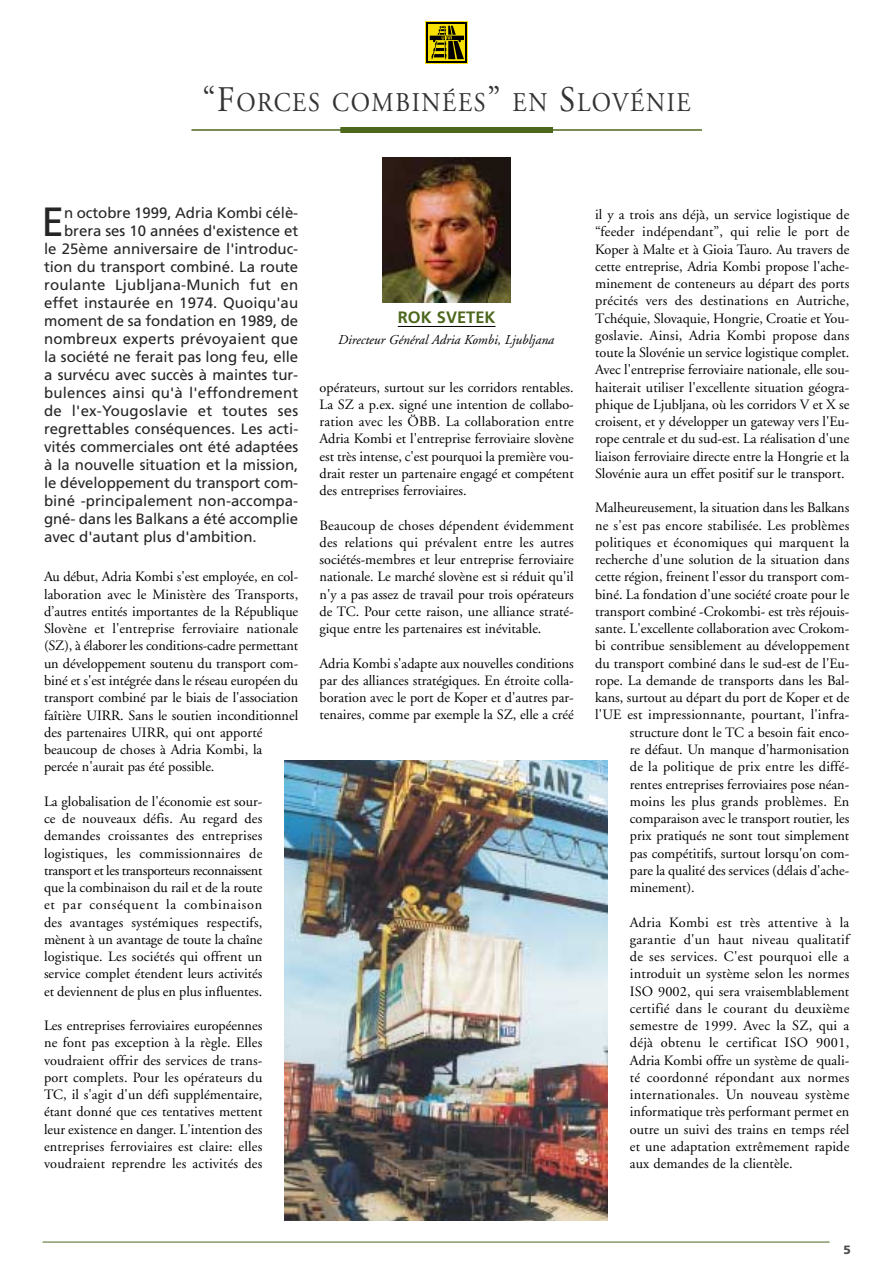
<style>
.page{position:relative;width:893px;height:1262px;background:#fff}
.page>*{position:absolute;margin:0;border:0;box-sizing:border-box;transform-origin:0 0}
.t1{font:40.8px "Frutiger";color:#262626}
.t2{font:27px "Adobe Garamond";letter-spacing:.065em;color:#333;scale:.9 1}
.t3{font:700 16.5px "Frutiger";color:#4d671d}
.t4{font:15px "Frutiger";letter-spacing:-.005em;color:#262626}
.t5{font:15px "Frutiger";letter-spacing:.015em;color:#262626}
.t6{font:14.25px/17.2px "Adobe Garamond";color:#000;text-align:justify}
.t7{font:italic 13.5px "Adobe Garamond";color:#000}
.t8{font:900 12px "Frutiger";color:#4d4d4d}
.s1{font-size:36px}
</style>
<div class="page">
<hr style="left:398px;top:326px;width:97px;height:1px;background:#000">
<div style="left:340px;top:127px;width:213px;height:6px;background:#4d671d"></div>
<hr style="left:191px;top:129px;width:511px;height:2px;background:#4d671d">
<hr style="left:43px;top:1241px;width:786px;height:1px;background:#4d671d">
<img style="left:383px;top:157px;width:127px;height:145px">
<div style="left:425px;top:21px;width:43px;height:43px;background:#f7e000"></div>
<div style="left:426px;top:22px;width:41px;height:41px;background:#000"></div>
<svg style="left:428px;top:24px;width:37px;height:37px"></svg>
<svg style="left:430px;top:26px;width:34px;height:33px"></svg>
<img style="left:285px;top:760px;width:322px;height:460px">
<h2 class="t2" style="left:202px;top:92px;width:544px"><span class="s1">“F</span>ORCES COMBINÉES<span class="s1">”</span> EN <span class="s1">S</span>LOVÉNIE</h2>
<h1 class="t1" style="left:42px;top:206px;width:24px">E</h1>
<p class="t4" style="left:64px;top:207px;width:236px">n octobre 1999, Adria Kombi célè-</p>
<p class="t4" style="left:64px;top:225px;width:236px">brera ses 10 années d'existence et</p>
<p class="t4" style="left:44px;top:243px;width:256px">le 25ème anniversaire de l'introduc-</p>
<p class="t4" style="left:44px;top:261px;width:256px">tion du transport combiné. La route</p>
<p class="t5" style="left:44px;top:279px;width:256px">roulante Ljubljana-Munich fut en</p>
<p class="t4" style="left:44px;top:297px;width:256px">effet instaurée en 1974. Quoiqu'au</p>
<p class="t4" style="left:44px;top:315px;width:256px">moment de sa fondation en 1989, de</p>
<p class="t4" style="left:44px;top:333px;width:256px">nombreux experts prévoyaient que</p>
<p class="t4" style="left:44px;top:351px;width:256px">la société ne ferait pas long feu, elle</p>
<p class="t4" style="left:44px;top:369px;width:256px">a survécu avec succès à maintes tur-</p>
<p class="t5" style="left:44px;top:387px;width:256px">bulences ainsi qu'à l'effondrement</p>
<p class="t5" style="left:44px;top:405px;width:256px">de l'ex-Yougoslavie et toutes ses</p>
<p class="t4" style="left:44px;top:423px;width:256px">regrettables conséquences. Les acti-</p>
<p class="t4" style="left:44px;top:441px;width:256px">vités commerciales ont été adaptées</p>
<p class="t4" style="left:44px;top:459px;width:256px">à la nouvelle situation et la mission,</p>
<p class="t4" style="left:44px;top:477px;width:256px">le développement du transport com-</p>
<p class="t4" style="left:44px;top:495px;width:256px">biné -principalement non-accompa-</p>
<p class="t4" style="left:44px;top:513px;width:256px">gné- dans les Balkans a été accomplie</p>
<p class="t4" style="left:44px;top:531px;width:214px">avec d'autant plus d'ambition.</p>
<p class="t6" style="left:44px;top:569px;width:256px;text-align:left">Au début, Adria Kombi s'est employée, en col&shy;laboration avec le Ministère des Transports, d’autres entités importantes de la République Slovène et l'entreprise ferroviaire nationale (SZ), à élaborer les conditions-cadre permettant un développement soutenu du transport com&shy;biné et s'est intégrée dans le réseau européen du transport combiné par le biais de l'association faîtière UIRR. Sans le soutien inconditionnel des partenaires UIRR, qui ont apporté beaucoup de choses à Adria Kombi, la percée n'aurait pas été possible.</p>
<p class="t6" style="left:44px;top:794px;width:220px">La globalisation de l'économie est sour&shy;ce de nouveaux défis. Au regard des demandes croissantes des entreprises logistiques, les commissionnaires de transport et les transporteurs reconnaissent que la combinaison du rail et de la route et par conséquent la combinaison des avantages systémiques respectifs, mènent à un avantage de toute la chaîne logistique. Les sociétés qui offrent un service complet étendent leurs activités et deviennent de plus en plus influentes.</p>
<p class="t6" style="left:44px;top:1018px;width:220px">Les entreprises ferroviaires européennes ne font pas exception à la règle. Elles voudraient offrir des services de trans&shy;port complets. Pour les opérateurs du TC, il s'agit d'un défi supplémentaire, étant donné que ces tentatives mettent leur existence en danger. L'intention des entreprises ferroviaires est claire: elles voudraient reprendre les activités des</p>
<p class="t3" style="left:398px;top:311px;width:99px">ROK SVETEK</p>
<p class="t7" style="left:338px;top:334px;width:217px">Directeur Général Adria Kombi, Ljubljana</p>
<p class="t6" style="left:319px;top:380px;width:256px">opérateurs, surtout sur les corridors rentables.<br>La SZ a p.ex. signé une intention de collabo&shy;ration avec les ÖBB. La collaboration entre Adria Kombi et l'entreprise ferroviaire slovène est très intense, c'est pourquoi la première vou&shy;drait rester un partenaire engagé et compétent des entreprises ferroviaires.</p>
<p class="t6" style="left:319px;top:518px;width:256px">Beaucoup de choses dépendent évidemment des relations qui prévalent entre les autres sociétés-membres et leur entreprise ferroviaire nationale. Le marché slovène est si réduit qu'il n'y a pas assez de travail pour trois opérateurs de TC. Pour cette raison, une alliance straté&shy;gique entre les partenaires est inévitable.</p>
<p class="t6" style="left:319px;top:656px;width:256px">Adria Kombi s'adapte aux nouvelles conditions par des alliances stratégiques. En étroite colla&shy;boration avec le port de Koper et d'autres par&shy;tenaires, comme par exemple la SZ, elle a créé</p>
<p class="t6" style="left:595px;top:207px;width:256px">il y a trois ans déjà, un service logistique de “feeder indépendant”, qui relie le port de Koper à Malte et à Gioia Tauro. Au travers de cette entreprise, Adria Kombi propose l'ache&shy;minement de conteneurs au départ des ports précités vers des destinations en Autriche, Tchéquie, Slovaquie, Hongrie, Croatie et You&shy;goslavie. Ainsi, Adria Kombi propose dans toute la Slovénie un service logistique complet.<br>Avec l'entreprise ferroviaire nationale, elle sou&shy;haiterait utiliser l'excellente situation géogra&shy;phique de Ljubljana, où les corridors V et X se croisent, et y développer un gateway vers l'Eu&shy;rope centrale et du sud-est. La réalisation d'une liaison ferroviaire directe entre la Hongrie et la Slovénie aura un effet positif sur le transport.</p>
<p class="t6" style="left:595px;top:500px;width:256px">Malheureusement, la situation dans les Balkans</p>
<p class="t6" style="left:595px;top:518px;width:256px">ne s'est pas encore stabilisée. Les problèmes</p>
<p class="t6" style="left:595px;top:535px;width:256px">politiques et économiques qui marquent la</p>
<p class="t6" style="left:595px;top:552px;width:256px">recherche d'une solution de la situation dans</p>
<p class="t6" style="left:595px;top:569px;width:256px">cette région, freinent l'essor du transport com-</p>
<p class="t6" style="left:595px;top:587px;width:256px">biné. La fondation d'une société croate pour le</p>
<p class="t6" style="left:595px;top:604px;width:256px">transport combiné -Crokombi- est très réjouis-</p>
<p class="t6" style="left:595px;top:621px;width:256px">sante. L'excellente collaboration avec Crokom-</p>
<p class="t6" style="left:595px;top:638px;width:256px">bi contribue sensiblement au développement</p>
<p class="t6" style="left:595px;top:656px;width:256px">du transport combiné dans le sud-est de l'Eu-</p>
<p class="t6" style="left:595px;top:673px;width:256px">rope. La demande de transports dans les Bal-</p>
<p class="t6" style="left:595px;top:690px;width:256px">kans, surtout au départ du port de Koper et de</p>
<p class="t6" style="left:595px;top:707px;width:256px">l'UE est impressionnante, pourtant, l'infra-</p>
<p class="t6" style="left:630px;top:725px;width:221px">structure dont le TC a besoin fait enco-</p>
<p class="t6" style="left:630px;top:742px;width:221px">re défaut. Un manque d'harmonisation</p>
<p class="t6" style="left:630px;top:759px;width:221px">de la politique de prix entre les diffé-</p>
<p class="t6" style="left:630px;top:776px;width:221px">rentes entreprises ferroviaires pose néan-</p>
<p class="t6" style="left:630px;top:794px;width:221px">moins les plus grands problèmes. En</p>
<p class="t6" style="left:630px;top:811px;width:221px">comparaison avec le transport routier, les</p>
<p class="t6" style="left:630px;top:828px;width:221px">prix pratiqués ne sont tout simplement</p>
<p class="t6" style="left:630px;top:845px;width:221px">pas compétitifs, surtout lorsqu'on com-</p>
<p class="t6" style="left:630px;top:863px;width:221px">pare la qualité des services (délais d'ache-</p>
<p class="t6" style="left:630px;top:880px;width:66px">minement).</p>
<p class="t6" style="left:630px;top:914px;width:221px">Adria Kombi est très attentive à la garantie d'un haut niveau qualitatif de ses services. C'est pourquoi elle a introduit un système selon les normes ISO 9002, qui sera vraisemblablement certifié dans le courant du deuxième semestre de 1999. Avec la SZ, qui a déjà obtenu le certificat ISO 9001, Adria Kombi offre un système de quali&shy;té coordonné répondant aux normes internationales. Un nouveau système informatique très performant permet en outre un suivi des trains en temps réel et une adaptation extrêmement rapide aux demandes de la clientèle.</p>
<p class="t8" style="left:843px;top:1245px;width:9px">5</p>
</div>
